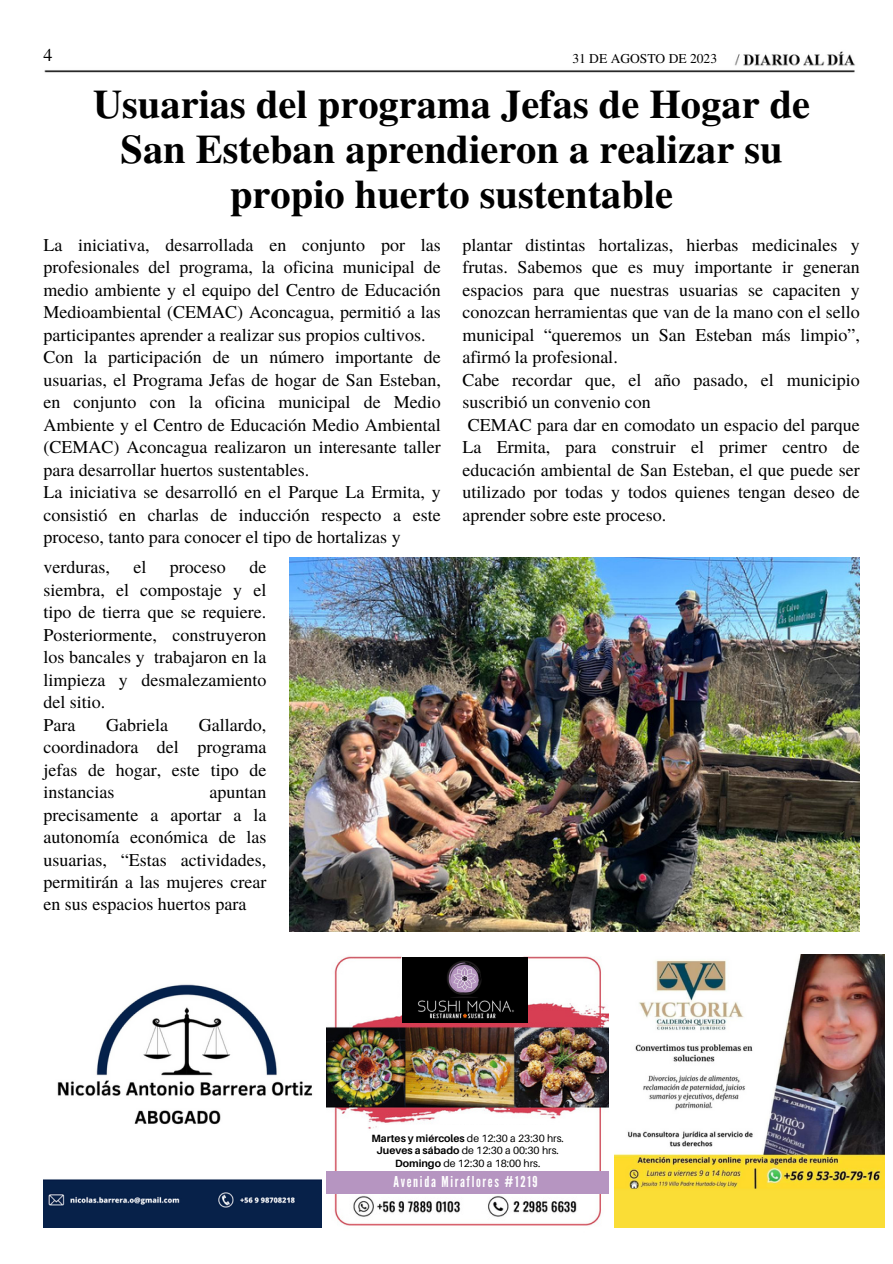
<style>
.page{position:relative;width:893px;height:1264px;background:#fff}
.page>*{position:absolute;margin:0;border:0;box-sizing:border-box;transform-origin:0 0}
.t1{font:700 40.5px "Te X Gyre Termes";color:#000}
.t2{font:18px/22.5px "Te X Gyre Termes";color:#000;text-align:justify}
.t3{font:15px "League Gothic";letter-spacing:.11em;color:#fff}
.t4{font:13.5px "Te X Gyre Termes";color:#000}
.t5{font:10.5px "Aileron";color:#000}
.s1{font-weight:700}
</style>
<div class="page">
<img style="left:44px;top:51px;width:811px;height:22px">
<img style="left:43px;top:984px;width:278px;height:242px">
<img style="left:326px;top:956px;width:282px;height:270px">
<img style="left:614px;top:954px;width:270px;height:273px">
<img style="left:403px;top:957px;width:124px;height:65px">
<div style="left:326px;top:1171px;width:282px;height:22px;background:#b695c1"></div>
<div style="left:379px;top:1124px;width:195px;height:45px;background:#fff"></div>
<img style="left:289px;top:557px;width:570px;height:374px">
<p class="t2" style="left:43px;top:43px;width:10px">4</p>
<p class="t4" style="left:572px;top:48px;width:146px">31 DE AGOSTO DE 2023</p>
<p class="t1" style="left:93px;top:73px;width:718px">Usuarias del programa Jefas de Hogar de</p>
<p class="t1" style="left:120px;top:118px;width:663px">San Esteban aprendieron a realizar su</p>
<p class="t1" style="left:230px;top:163px;width:444px">propio huerto sustentable</p>
<p class="t2" style="left:43px;top:232px;width:399px">La iniciativa, desarrollada en conjunto por las profesionales del programa, la oficina municipal de medio ambiente y el equipo del Centro de Educación Medioambiental (CEMAC) Aconcagua, permitió a las participantes aprender a realizar sus propios cultivos.</p>
<p class="t2" style="left:43px;top:345px;width:399px">Con la participación de un número importante de usuarias, el Programa Jefas de hogar de San Esteban, en conjunto con la oficina municipal de Medio Ambiente y el Centro de Educación Medio Ambiental (CEMAC) Aconcagua realizaron un interesante taller para desarrollar huertos sustentables.</p>
<p class="t2" style="left:43px;top:480px;width:399px">La iniciativa se desarrolló en el Parque La Ermita, y consistió en charlas de inducción respecto a este proceso, tanto para conocer el tipo de hortalizas y</p>
<p class="t2" style="left:43px;top:555px;width:224px;text-indent:206px">de siembra, el compostaje y el tipo de tierra que se requiere.<br>Posteriormente, construyeron los bancales y trabajaron en la limpieza y desmalezamiento del sitio.</p>
<p class="t2" style="left:43px;top:712px;width:33px">Para</p>
<p class="t2" style="left:106px;top:712px;width:63px">Gabriela</p>
<p class="t2" style="left:43px;top:555px;width:68px">verduras,</p>
<p class="t2" style="left:133px;top:555px;width:14px">el</p>
<p class="t2" style="left:170px;top:555px;width:57px">proceso</p>
<p class="t2" style="left:43px;top:712px;width:224px;text-indent:155px">Gallardo, coordinadora del programa jefas de hogar, este tipo de instancias</p>
<p class="t2" style="left:43px;top:779px;width:224px;text-indent:166px">apuntan precisamente a aportar a la autonomía económica de las usuarias, “Estas actividades, permitirán a las mujeres crear en sus espacios huertos para</p>
<p class="t2" style="left:462px;top:232px;width:399px">plantar distintas hortalizas, hierbas medicinales y frutas. Sabemos que es muy importante ir generan espacios para que nuestras usuarias se capaciten y conozcan herramientas que van de la mano con el sello municipal “queremos un San Esteban más limpio”, afirmó la profesional.</p>
<p class="t2" style="left:462px;top:367px;width:399px">Cabe recordar que, el año pasado, el municipio suscribió un convenio con</p>
<p class="t2" style="left:462px;top:412px;width:399px;text-indent:5px">CEMAC para dar en comodato un espacio del parque La Ermita, para construir el primer centro de educación ambiental de San Esteban, el que puede ser utilizado por todas y todos quienes tengan deseo de aprender sobre este proceso.</p>
<p class="t5" style="left:371px;top:1131px;width:194px"><span class="s1">Martes y miércoles</span> de 12:30 a 23:30 hrs.</p>
<p class="t5" style="left:376px;top:1144px;width:184px"><span class="s1">Jueves a sábado</span> de 12:30 a 00:30 hrs.</p>
<p class="t5" style="left:395px;top:1156px;width:147px"><span class="s1">Domingo</span> de 12:30 a 18:00 hrs.</p>
<p class="t3" style="left:393px;top:1172px;width:146px">Avenida Miraflores #1219</p>
</div>
